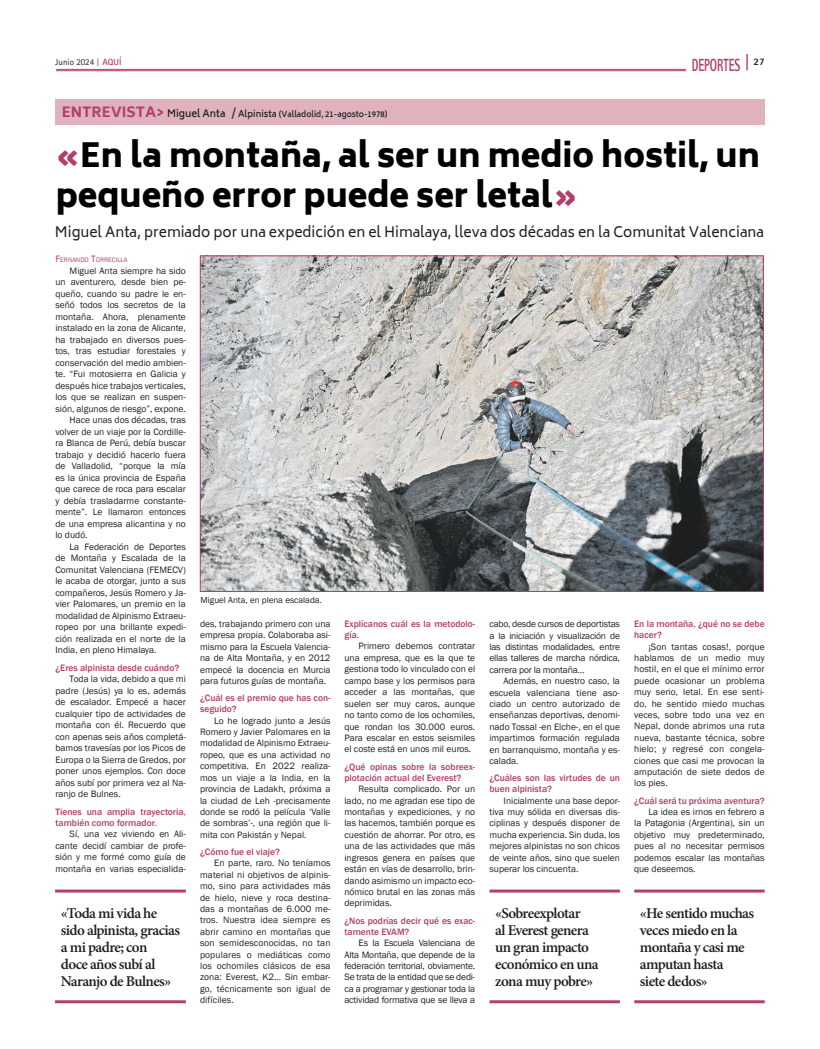
<style>
.page{position:relative;width:820px;height:1049px;background:#fff}
.page>*{position:absolute;margin:0;border:0;box-sizing:border-box;transform-origin:0 0}
.t1{font:900 33px/39.6px "Biryani";color:#000}
.t2{font:800 17.6px "Rotis Sans Serif Std";color:#b23f6a;scale:.64 1}
.t3{font:600 15px/17px "Minion Pro";letter-spacing:-.04em;color:#231f20}
.t4{font:14px "Biryani";color:#231f20}
.t5{font:9.5px/11.4px "Franklin Gothic";color:#231f20;text-align:justify}
.t6{font:500 9.5px/11px "Franklin Gothic";color:#b23f6a}
.t7{font:9px "Franklin Gothic";color:#231f20}
.t8{font:9px "Rotis Sans Serif Std";color:#231f20}
.t9{font:600 8px "Biryani";color:#231f20}
.t10{font:6.7px "Franklin Gothic";color:#b23f6a}
.s1{font-family:"Rotis Serif Std";font-weight:700;color:#b23f6a}
.s2{font-weight:700;color:#b23f6a}
.s3{font-size:18.2px}
.s4{font-weight:800;font-size:14px;color:#b23f6a}
.s5{font-size:10px}
.s6{font-size:9px}
.s7{color:#b23f6a}
.s8{font-size:9.5px}
</style>
<div class="page">
<hr style="left:56px;top:69px;width:629px;height:1px;background:#b23f6a">
<hr style="left:56px;top:71px;width:629px;height:1px;background:#b23f6a">
<img style="left:202px;top:257px;width:559px;height:333px">
<hr style="left:55px;top:889px;width:131px;height:3px;background:#b23f6a">
<hr style="left:55px;top:1000px;width:131px;height:3px;background:#b23f6a">
<hr style="left:489px;top:889px;width:130px;height:3px;background:#b23f6a">
<hr style="left:489px;top:1000px;width:130px;height:3px;background:#b23f6a">
<hr style="left:634px;top:889px;width:130px;height:3px;background:#b23f6a">
<hr style="left:634px;top:1000px;width:130px;height:3px;background:#b23f6a">
<div style="left:55px;top:99px;width:709px;height:26px;background:#dfb2bd"></div>
<p class="t8" style="left:55px;top:57px;width:67px">Junio 2024 <span class="s1">|</span> <span class="s2">AQUÍ</span></p>
<h2 class="t2" style="left:690px;top:54px;width:116px">CABECERA <span class="s3">|</span> <sup>xx</sup></h2>
<h2 class="t2" style="left:691px;top:54px;width:115px">DEPORTES <sup>27</sup></h2>
<p class="t9" style="left:62px;top:110px;width:327px"><span class="s4">ENTREVISTA&gt;</span> <span class="s5">Miguel Anta /</span> <span class="s6">Alpinista</span> (Valladolid, 21-agosto-1978)</p>
<h1 class="t1" style="left:56px;top:136px;width:705px"><span class="s7">«</span>En la montaña, al ser un medio hostil, un pequeño error puede ser letal<span class="s7">»</span></h1>
<h3 class="t4" style="left:55px;top:224px;width:710px">Miguel Anta, premiado por una expedición en el Himalaya, lleva dos décadas en la Comunitat Valenciana</h3>
<p class="t10" style="left:55px;top:256px;width:73px"><span class="s8">F</span>ERNANDO <span class="s8">T</span>ORRECILLA</p>
<p class="t5" style="left:70px;top:265px;width:118px">Miguel Anta siempre ha sido</p>
<p class="t5" style="left:55px;top:276px;width:132px">un aventurero, desde bien pe-</p>
<p class="t5" style="left:55px;top:288px;width:132px">queño, cuando su padre le en-</p>
<p class="t5" style="left:55px;top:299px;width:132px">señó todos los secretos de la</p>
<p class="t5" style="left:55px;top:311px;width:132px">montaña. Ahora, plenamente</p>
<p class="t5" style="left:55px;top:322px;width:132px">instalado en la zona de Alicante,</p>
<p class="t5" style="left:55px;top:334px;width:132px">ha trabajado en diversos pues-</p>
<p class="t5" style="left:55px;top:345px;width:132px">tos, tras estudiar forestales y</p>
<p class="t5" style="left:55px;top:357px;width:132px">conservación del medio ambien-</p>
<p class="t5" style="left:55px;top:368px;width:132px">te. “Fui motosierra en Galicia y</p>
<p class="t5" style="left:55px;top:380px;width:132px">después hice trabajos verticales,</p>
<p class="t5" style="left:55px;top:391px;width:132px">los que se realizan en suspen-</p>
<p class="t5" style="left:55px;top:403px;width:132px">sión, algunos de riesgo”, expone.</p>
<p class="t5" style="left:70px;top:414px;width:118px">Hace unas dos décadas, tras</p>
<p class="t5" style="left:55px;top:426px;width:132px">volver de un viaje por la Cordille-</p>
<p class="t5" style="left:55px;top:437px;width:132px">ra Blanca de Perú, debía buscar</p>
<p class="t5" style="left:55px;top:449px;width:132px">trabajo y decidió hacerlo fuera</p>
<p class="t5" style="left:55px;top:460px;width:132px">de Valladolid, “porque la mía</p>
<p class="t5" style="left:55px;top:472px;width:132px">es la única provincia de España</p>
<p class="t5" style="left:55px;top:483px;width:132px">que carece de roca para escalar</p>
<p class="t5" style="left:55px;top:495px;width:132px">y debía trasladarme constante-</p>
<p class="t5" style="left:55px;top:507px;width:132px">mente”. Le llamaron entonces</p>
<p class="t5" style="left:55px;top:518px;width:132px">de una empresa alicantina y no</p>
<p class="t5" style="left:55px;top:530px;width:34px">lo dudó.</p>
<p class="t5" style="left:70px;top:541px;width:118px">La Federación de Deportes</p>
<p class="t5" style="left:55px;top:553px;width:132px">de Montaña y Escalada de la</p>
<p class="t5" style="left:55px;top:564px;width:132px">Comunitat Valenciana (FEMECV)</p>
<p class="t5" style="left:55px;top:576px;width:132px">le acaba de otorgar, junto a sus</p>
<p class="t5" style="left:55px;top:587px;width:132px">compañeros, Jesús Romero y Ja-</p>
<p class="t5" style="left:55px;top:599px;width:132px">vier Palomares, un premio en la</p>
<p class="t5" style="left:55px;top:610px;width:132px">modalidad de Alpinismo Extraeu-</p>
<p class="t5" style="left:55px;top:622px;width:132px">ropeo por una brillante expedi-</p>
<p class="t5" style="left:55px;top:633px;width:132px">ción realizada en el norte de la</p>
<p class="t5" style="left:55px;top:645px;width:103px">India, en pleno Himalaya.</p>
<p class="t6" style="left:55px;top:662px;width:125px">¿Eres alpinista desde cuándo?</p>
<p class="t5" style="left:55px;top:673px;width:132px;text-indent:14px">Toda la vida, debido a que mi padre (Jesús) ya lo es, además de escalador. Empecé a hacer cualquier tipo de actividades de montaña con él. Recuerdo que con apenas seis años completá&shy;bamos travesías por los Picos de Europa o la Sierra de Gredos, por poner unos ejemplos. Con doce años subí por primera vez al Na&shy;ranjo de Bulnes.</p>
<p class="t6" style="left:55px;top:806px;width:132px">Tienes una amplia trayectoria, también como formador.</p>
<p class="t5" style="left:55px;top:828px;width:132px;text-indent:14px">Sí, una vez viviendo en Ali&shy;cante decidí cambiar de profe&shy;sión y me formé como guía de montaña en varias especialida-</p>
<p class="t7" style="left:200px;top:594px;width:123px">Miguel Anta, en plena escalada.</p>
<p class="t6" style="left:344px;top:618px;width:132px">Explícanos cuál es la metodolo&shy;gía.</p>
<p class="t5" style="left:344px;top:641px;width:132px;text-indent:14px">Primero debemos contratar una empresa, que es la que te gestiona todo lo vinculado con el campo base y los permisos para acceder a las montañas, que suelen ser muy caros, aunque no tanto como de los ochomiles, que rondan los 30.000 euros.<br>Para escalar en estos seismiles el coste está en unos mil euros.</p>
<p class="t6" style="left:344px;top:761px;width:132px">¿Qué opinas sobre la sobreex&shy;plotación actual del Everest?</p>
<p class="t5" style="left:344px;top:783px;width:132px;text-indent:14px">Resulta complicado. Por un lado, no me agradan ese tipo de montañas y expediciones, y no las hacemos, también porque es cuestión de ahorrar. Por otro, es una de las actividades que más ingresos genera en países que están en vías de desarrollo, brin&shy;dando asimismo un impacto eco&shy;nómico brutal en las zonas más deprimidas.</p>
<p class="t6" style="left:344px;top:915px;width:132px">¿Nos podrías decir qué es exac&shy;tamente EVAM?</p>
<p class="t5" style="left:344px;top:937px;width:132px;text-indent:14px">Es la Escuela Valenciana de Alta Montaña, que depende de la federación territorial, obviamente.<br>Se trata de la entidad que se dedi&shy;ca a programar y gestionar toda la actividad formativa que se lleva a</p>
<p class="t6" style="left:634px;top:618px;width:132px">En la montaña, ¿qué no se debe hacer?</p>
<p class="t5" style="left:634px;top:641px;width:132px;text-indent:14px">¡Son tantas cosas!, porque hablamos de un medio muy hostil, en el que el mínimo error puede ocasionar un problema muy serio, letal. En ese senti&shy;do, he sentido miedo muchas veces, sobre todo una vez en Nepal, donde abrimos una ruta nueva, bastante técnica, sobre hielo; y regresé con congela&shy;ciones que casi me provocan la amputación de siete dedos de los pies.</p>
<p class="t6" style="left:634px;top:795px;width:132px">¿Cuál será tu próxima aventura?</p>
<p class="t5" style="left:634px;top:806px;width:132px;text-indent:14px">La idea es irnos en febrero a la Patagonia (Argentina), sin un objetivo muy predeterminado, pues al no necesitar permisos podemos escalar las montañas que deseemos.</p>
<p class="t5" style="left:200px;top:618px;width:132px">des, trabajando primero con una empresa propia. Colaboraba asi&shy;mismo para la Escuela Valencia&shy;na de Alta Montaña, y en 2012 empecé la docencia en Murcia para futuros guías de montaña.</p>
<p class="t6" style="left:200px;top:693px;width:132px">¿Cuál es el premio que has con&shy;seguido?</p>
<p class="t5" style="left:200px;top:715px;width:132px;text-indent:14px">Lo he logrado junto a Jesús Romero y Javier Palomares en la modalidad de Alpinismo Extraeu&shy;ropeo, que es una actividad no competitiva. En 2022 realiza&shy;mos un viaje a la India, en la provincia de Ladakh, próxima a la ciudad de Leh -precisamente donde se rodó la película ‘Valle de sombras’-, una región que li&shy;mita con Pakistán y Nepal.</p>
<p class="t6" style="left:200px;top:846px;width:81px">¿Cómo fue el viaje?</p>
<p class="t5" style="left:200px;top:858px;width:132px;text-indent:14px">En parte, raro. No teníamos material ni objetivos de alpinis&shy;mo, sino para actividades más de hielo, nieve y roca destina&shy;das a montañas de 6.000 me&shy;tros. Nuestra idea siempre es abrir camino en montañas que son semidesconocidas, no tan populares o mediáticas como los ochomiles clásicos de esa zona: Everest, K2… Sin embar&shy;go, técnicamente son igual de difíciles.</p>
<p class="t5" style="left:489px;top:618px;width:132px">cabo, desde cursos de deportistas a la iniciación y visualización de las distintas modalidades, entre ellas talleres de marcha nórdica, carrera por la montaña…</p>
<p class="t5" style="left:489px;top:675px;width:132px;text-indent:14px">Además, en nuestro caso, la escuela valenciana tiene aso&shy;ciado un centro autorizado de enseñanzas deportivas, denomi&shy;nado Tossal -en Elche-, en el que impartimos formación regulada en barranquismo, montaña y es&shy;calada.</p>
<p class="t6" style="left:489px;top:773px;width:132px">¿Cuáles son las virtudes de un buen alpinista?</p>
<p class="t5" style="left:489px;top:795px;width:132px;text-indent:14px">Inicialmente una base depor&shy;tiva muy sólida en diversas dis&shy;ciplinas y después disponer de mucha experiencia. Sin duda, los mejores alpinistas no son chicos de veinte años, sino que suelen superar los cincuenta.</p>
<h3 class="t3" style="left:61px;top:905px;width:121px">«Toda mi vida he sido alpinista, gracias a mi padre; con<br>doce años subí al<br>Naranjo de Bulnes»</h3>
<h3 class="t3" style="left:495px;top:905px;width:105px">«Sobreexplotar<br>al Everest genera un gran impacto económico en una zona muy pobre»</h3>
<h3 class="t3" style="left:639px;top:905px;width:116px">«He sentido muchas veces miedo en la montaña y casi me amputan hasta<br>siete dedos»</h3>
</div>
